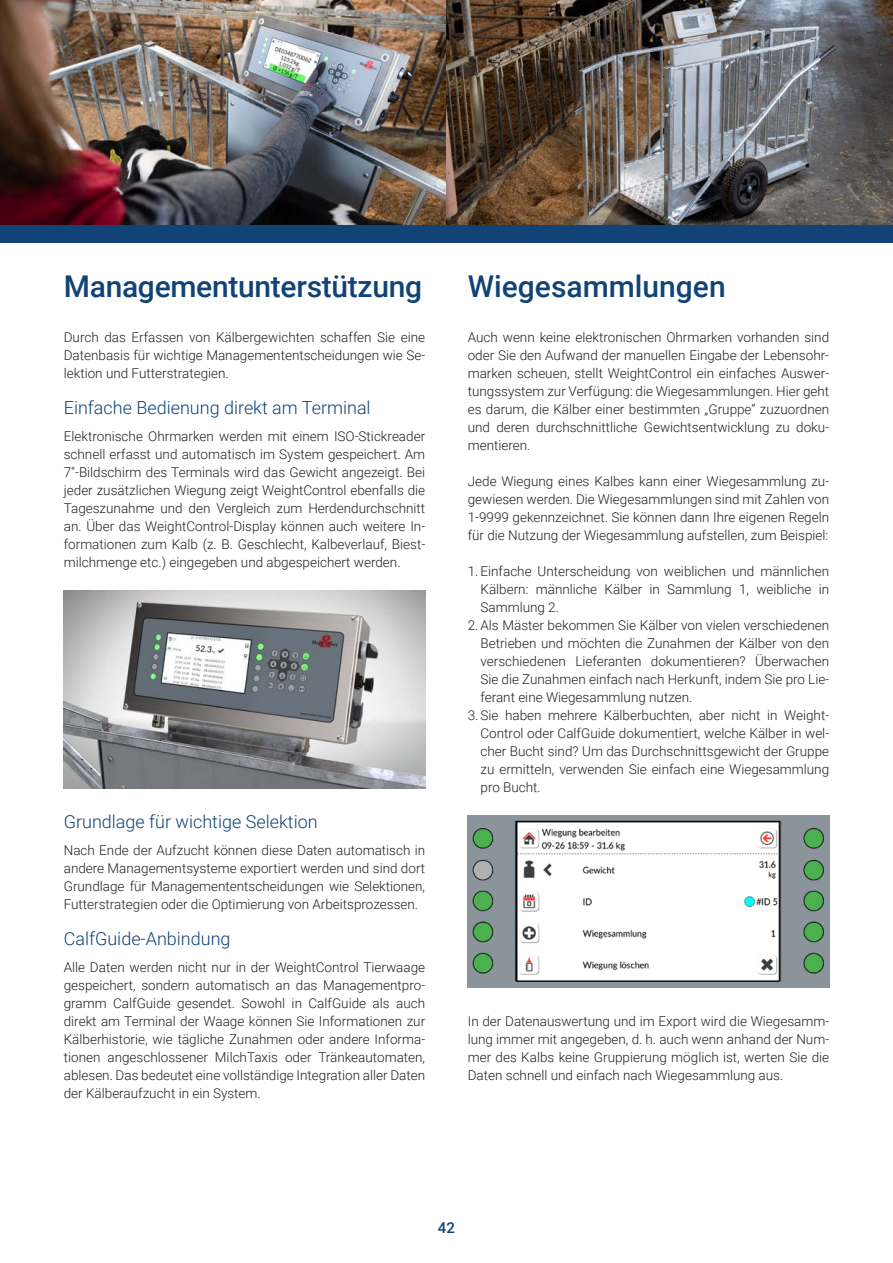
<style>
.page{position:relative;width:893px;height:1263px;background:#fff}
.page>*{position:absolute;margin:0;border:0;box-sizing:border-box;transform-origin:0 0}
.t1{font:500 30px "Roboto";letter-spacing:-.01em;color:#124377}
.t2{font:300 18px "Roboto";color:#124377}
.t3{font:500 15px "Roboto";color:#124377}
.t4{font:300 13.5px/18px "Roboto";color:#231f20;text-align:justify}
</style>
<div class="page">
<img style="left:0;top:0;width:893px;height:225px">
<div style="left:0;top:225px;width:893px;height:18px;background:#124377"></div>
<img style="left:64px;top:591px;width:361px;height:198px">
<img style="left:468px;top:815px;width:361px;height:173px">
<h1 class="t1" style="left:64px;top:265px;width:360px">Managementunterstützung</h1>
<p class="t4" style="left:64px;top:328px;width:363px">Durch das Erfassen von Kälbergewichten schaffen Sie eine Datenbasis für wichtige Managemententscheidungen wie Se&shy;lektion und Futterstrategien.</p>
<h2 class="t2" style="left:64px;top:395px;width:308px">Einfache Bedienung direkt am Terminal</h2>
<p class="t4" style="left:64px;top:427px;width:363px">Elektronische Ohrmarken werden mit einem ISO-Stickreader schnell erfasst und automatisch im System gespeichert. Am 7″-Bildschirm des Terminals wird das Gewicht angezeigt. Bei jeder zusätzlichen Wiegung zeigt WeightControl ebenfalls die Tageszunahme und den Vergleich zum Herdendurchschnitt an. Über das WeightControl-Display können auch weitere In&shy;formationen zum Kalb (z. B. Geschlecht, Kalbeverlauf, Biest&shy;milchmenge etc.) eingegeben und abgespeichert werden.</p>
<h2 class="t2" style="left:64px;top:809px;width:255px">Grundlage für wichtige Selektion</h2>
<p class="t4" style="left:64px;top:841px;width:363px">Nach Ende der Aufzucht können diese Daten automatisch in andere Managementsysteme exportiert werden und sind dort Grundlage für Managemententscheidungen wie Selektionen, Futterstrategien oder die Optimierung von Arbeitsprozessen.</p>
<h2 class="t2" style="left:64px;top:926px;width:168px">CalfGuide-Anbindung</h2>
<p class="t4" style="left:64px;top:958px;width:363px">Alle Daten werden nicht nur in der WeightControl Tierwaage gespeichert, sondern automatisch an das Managementpro&shy;gramm CalfGuide gesendet. Sowohl in CalfGuide als auch direkt am Terminal der Waage können Sie Informationen zur Kälberhistorie, wie tägliche Zunahmen oder andere Informa&shy;tionen angeschlossener MilchTaxis oder Tränkeautomaten, ablesen. Das bedeutet eine vollständige Integration aller Daten der Kälberaufzucht in ein System.</p>
<h1 class="t1" style="left:468px;top:265px;width:259px">Wiegesammlungen</h1>
<p class="t4" style="left:468px;top:328px;width:363px">Auch wenn keine elektronischen Ohrmarken vorhanden sind oder Sie den Aufwand der manuellen Eingabe der Lebensohr&shy;marken scheuen, stellt WeightControl ein einfaches Auswer&shy;tungssystem zur Verfügung: die Wiegesammlungen. Hier geht es darum, die Kälber einer bestimmten „Gruppe“ zuzuordnen und deren durchschnittliche Gewichtsentwicklung zu doku&shy;mentieren.</p>
<p class="t4" style="left:468px;top:472px;width:363px">Jede Wiegung eines Kalbes kann einer Wiegesammlung zu&shy;gewiesen werden. Die Wiegesammlungen sind mit Zahlen von 1-9999 gekennzeichnet. Sie können dann Ihre eigenen Regeln für die Nutzung der Wiegesammlung aufstellen, zum Beispiel:</p>
<p class="t4" style="left:468px;top:562px;width:363px">1. Einfache Unterscheidung von weiblichen und männlichen</p>
<p class="t4" style="left:480px;top:580px;width:350px">Kälbern: männliche Kälber in Sammlung 1, weibliche in</p>
<p class="t4" style="left:480px;top:598px;width:80px">Sammlung 2.</p>
<p class="t4" style="left:468px;top:616px;width:363px">2.Als Mäster bekommen Sie Kälber von vielen verschiedenen</p>
<p class="t4" style="left:480px;top:634px;width:350px">Betrieben und möchten die Zunahmen der Kälber von den</p>
<p class="t4" style="left:480px;top:652px;width:350px">verschiedenen Lieferanten dokumentieren? Überwachen</p>
<p class="t4" style="left:480px;top:670px;width:350px">Sie die Zunahmen einfach nach Herkunft, indem Sie pro Lie-</p>
<p class="t4" style="left:480px;top:688px;width:213px">ferant eine Wiegesammlung nutzen.</p>
<p class="t4" style="left:480px;top:706px;width:350px;text-indent:-13px">3. Sie haben mehrere Kälberbuchten, aber nicht in Weight-Control oder CalfGuide dokumentiert, welche Kälber in wel&shy;cher Bucht sind? Um das Durchschnittsgewicht der Gruppe zu ermitteln, verwenden Sie einfach eine Wiegesammlung pro Bucht.</p>
<p class="t4" style="left:468px;top:1012px;width:363px">In der Datenauswertung und im Export wird die Wiegesamm&shy;lung immer mit angegeben, d. h. auch wenn anhand der Num&shy;mer des Kalbs keine Gruppierung möglich ist, werten Sie die Daten schnell und einfach nach Wiegesammlung aus.</p>
<p class="t3" style="left:438px;top:1217px;width:19px">42</p>
</div>
